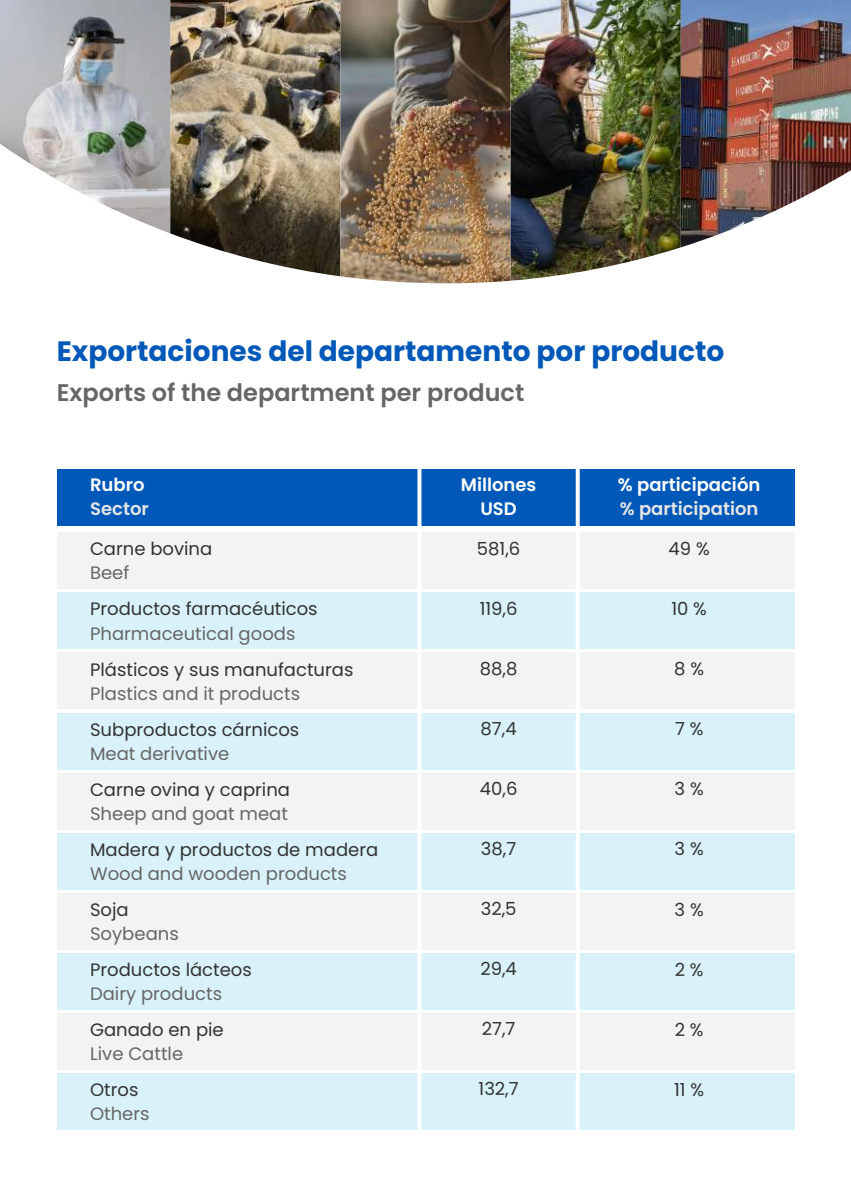
<style>
.page{position:relative;width:851px;height:1191px;background:#fff}
.page>*{position:absolute;margin:0;border:0;box-sizing:border-box;transform-origin:0 0}
.t1{font:700 28px "Poppins";color:#0058b8}
.t2{font:600 24px "Poppins";color:#666}
.t3{font:18px "Poppins";color:#333}
.t4{font:18px "Poppins";color:#666}
.t5{font:600 18px/24px "Poppins";color:#fff;text-align:center}
.t6{font:600 18px "Poppins";color:#e5e5e5}
</style>
<div class="page">
<div style="left:57px;top:469px;width:737px;height:56px;background:#0058b8"></div>
<div style="left:57px;top:532px;width:737px;height:57px;background:#f2f2f2"></div>
<div style="left:57px;top:652px;width:737px;height:57px;background:#f2f2f2"></div>
<div style="left:57px;top:773px;width:737px;height:56px;background:#f2f2f2"></div>
<div style="left:57px;top:893px;width:737px;height:56px;background:#f2f2f2"></div>
<div style="left:57px;top:1013px;width:737px;height:56px;background:#f2f2f2"></div>
<div style="left:57px;top:592px;width:737px;height:57px;background:#d9f2fa"></div>
<div style="left:57px;top:833px;width:737px;height:56px;background:#d9f2fa"></div>
<div style="left:57px;top:712px;width:737px;height:57px;background:#d9f2fa"></div>
<div style="left:57px;top:953px;width:737px;height:56px;background:#d9f2fa"></div>
<div style="left:57px;top:1073px;width:737px;height:57px;background:#d9f2fa"></div>
<hr style="left:417px;top:466px;width:4px;height:669px;background:#fff">
<hr style="left:575px;top:466px;width:4px;height:669px;background:#fff">
<img style="left:170px;top:0;width:170px;height:276px">
<img style="left:0;top:0;width:170px;height:233px">
<img style="left:340px;top:0;width:170px;height:283px">
<img style="left:510px;top:0;width:170px;height:281px">
<img style="left:680px;top:0;width:170px;height:247px">
<h1 class="t1" style="left:57px;top:335px;width:669px">Exportaciones del departamento por producto</h1>
<h2 class="t2" style="left:57px;top:378px;width:469px">Exports of the department per product</h2>
<p class="t5" style="left:90px;top:473px;width:56px">Rubro</p>
<p class="t6" style="left:90px;top:499px;width:60px">Sector</p>
<p class="t3" style="left:90px;top:539px;width:124px">Carne bovina</p>
<p class="t4" style="left:90px;top:563px;width:41px">Beef</p>
<p class="t3" style="left:90px;top:599px;width:229px">Productos farmacéuticos</p>
<p class="t4" style="left:90px;top:623px;width:207px">Pharmaceutical goods</p>
<p class="t3" style="left:90px;top:659px;width:265px">Plásticos y sus manufacturas</p>
<p class="t4" style="left:90px;top:683px;width:211px">Plastics and it products</p>
<p class="t3" style="left:90px;top:719px;width:211px">Subproductos cárnicos</p>
<p class="t4" style="left:90px;top:743px;width:141px">Meat derivative</p>
<p class="t3" style="left:90px;top:779px;width:201px">Carne ovina y caprina</p>
<p class="t4" style="left:90px;top:803px;width:199px">Sheep and goat meat</p>
<p class="t3" style="left:90px;top:839px;width:289px">Madera y productos de madera</p>
<p class="t4" style="left:90px;top:862px;width:258px">Wood and wooden products</p>
<p class="t3" style="left:90px;top:898px;width:40px">Soja</p>
<p class="t4" style="left:90px;top:922px;width:90px">Soybeans</p>
<p class="t3" style="left:90px;top:958px;width:163px">Productos lácteos</p>
<p class="t4" style="left:90px;top:982px;width:133px">Dairy products</p>
<p class="t3" style="left:90px;top:1018px;width:135px">Ganado en pie</p>
<p class="t4" style="left:90px;top:1042px;width:95px">Live Cattle</p>
<p class="t3" style="left:90px;top:1078px;width:50px">Otros</p>
<p class="t4" style="left:90px;top:1102px;width:61px">Others</p>
<p class="t5" style="left:461px;top:473px;width:77px">Millones<br>USD</p>
<p class="t3" style="left:477px;top:538px;width:45px">581,6</p>
<p class="t5" style="left:618px;top:473px;width:144px">% participación</p>
<p class="t6" style="left:619px;top:498px;width:140px">% participation</p>
<p class="t3" style="left:668px;top:538px;width:43px">49 %</p>
<p class="t3" style="left:479px;top:598px;width:39px">119,6</p>
<p class="t3" style="left:671px;top:598px;width:37px">10 %</p>
<p class="t3" style="left:479px;top:658px;width:39px">88,8</p>
<p class="t3" style="left:674px;top:658px;width:31px">8 %</p>
<p class="t3" style="left:480px;top:718px;width:38px">87,4</p>
<p class="t3" style="left:675px;top:718px;width:30px">7 %</p>
<p class="t3" style="left:479px;top:778px;width:39px">40,6</p>
<p class="t3" style="left:674px;top:778px;width:31px">3 %</p>
<p class="t3" style="left:481px;top:838px;width:37px">38,7</p>
<p class="t3" style="left:674px;top:838px;width:31px">3 %</p>
<p class="t3" style="left:480px;top:898px;width:37px">32,5</p>
<p class="t3" style="left:674px;top:898px;width:31px">3 %</p>
<p class="t3" style="left:480px;top:958px;width:38px">29,4</p>
<p class="t3" style="left:674px;top:958px;width:30px">2 %</p>
<p class="t3" style="left:482px;top:1018px;width:35px">27,7</p>
<p class="t3" style="left:674px;top:1018px;width:30px">2 %</p>
<p class="t3" style="left:478px;top:1078px;width:42px">132,7</p>
<p class="t3" style="left:674px;top:1078px;width:31px">11 %</p>
</div>
